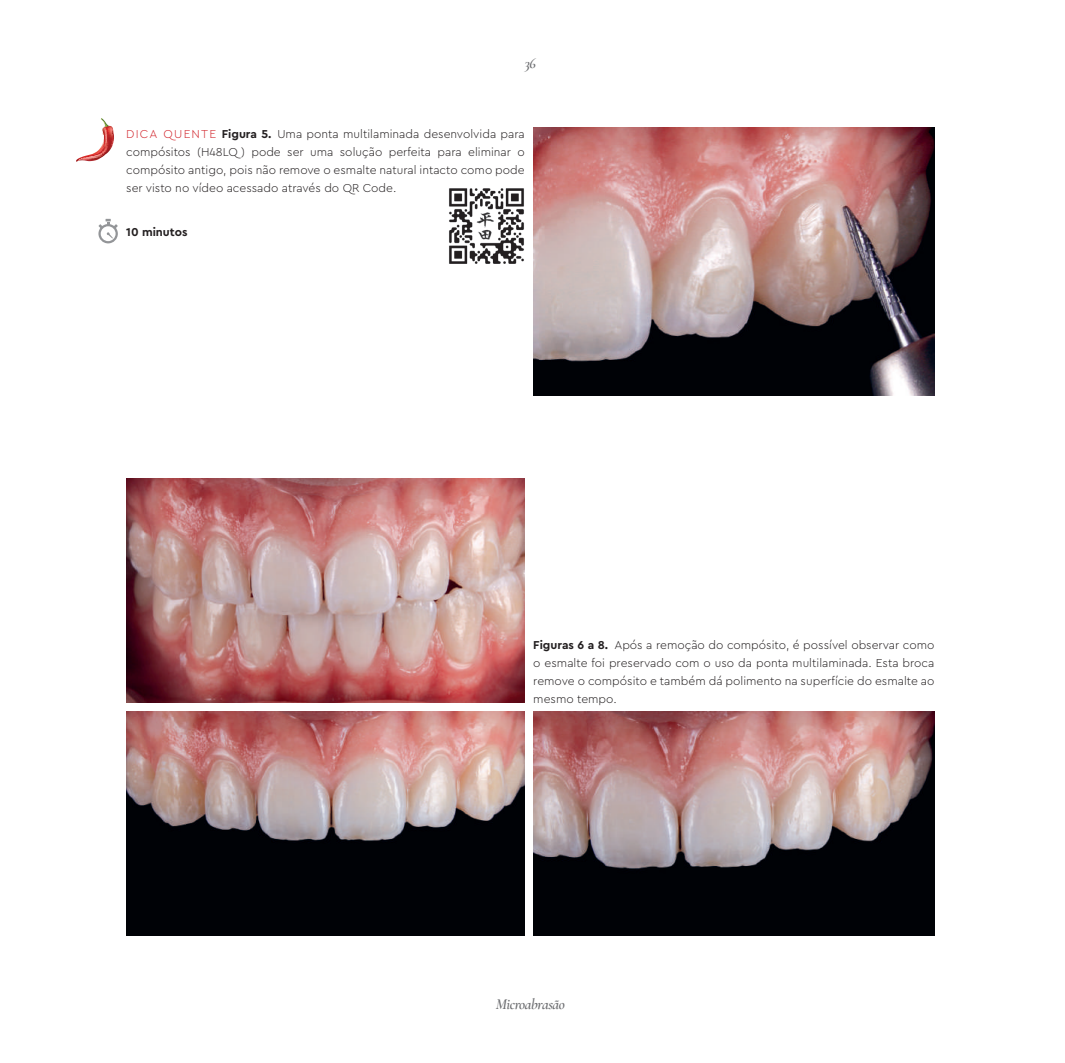
<style>
.page{position:relative;width:1065px;height:1063px;background:#fff}
.page>*{position:absolute;margin:0;border:0;box-sizing:border-box;transform-origin:0 0}
.t1{font:italic 600 15px "Cormorant Garamond";letter-spacing:-.025em;color:#6c6d70}
.t2{font:300 12px/18px "Cera Pro";color:#231f20;text-align:justify}
.t3{font:700 12px "Cera Pro";color:#231f20}
.s1{color:#d1232a}
.s2{font-weight:700}
</style>
<div class="page">
<svg style="left:76px;top:118px;width:38px;height:44px"></svg>
<svg style="left:98px;top:219px;width:20px;height:24px"></svg>
<img style="left:533px;top:128px;width:401px;height:267px">
<img style="left:126px;top:479px;width:399px;height:224px">
<img style="left:126px;top:711px;width:399px;height:225px">
<img style="left:533px;top:711px;width:401px;height:224px">
<img style="left:449px;top:188px;width:75px;height:76px">
<p class="t1" style="left:524px;top:54px;width:13px">36</p>
<p class="t2" style="left:126px;top:125px;width:400px"><span class="s1">DICA QUENTE</span> <span class="s2">Figura 5.</span> Uma ponta multilaminada desenvolvida para compósitos (H48LQ ) pode ser uma solução perfeita para eliminar o compósito antigo, pois não remove o esmalte natural intacto como pode ser visto no vídeo acessado através do QR Code.</p>
<p class="t3" style="left:126px;top:224px;width:63px">10 minutos</p>
<p class="t2" style="left:533px;top:635px;width:403px"><span class="s2">Figuras 6 a 8.</span> Após a remoção do compósito, é possível observar como o esmalte foi preservado com o uso da ponta multilaminada. Esta broca remove o compósito e também dá polimento na superfície do esmalte ao mesmo tempo.</p>
<p class="t1" style="left:496px;top:995px;width:71px">Microabrasão</p>
</div>
